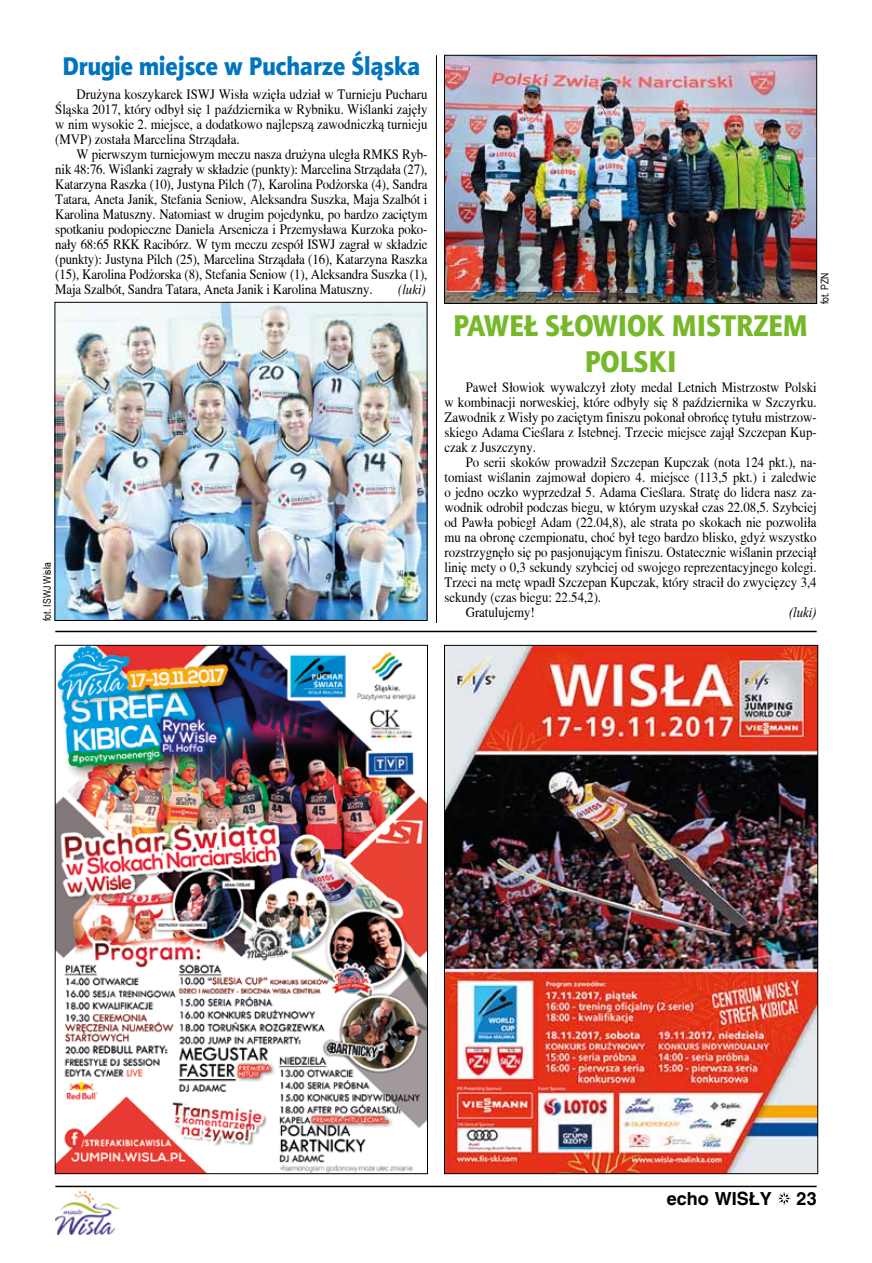
<style>
.page{position:relative;width:872px;height:1263px;background:#fff}
.page>*{position:absolute;margin:0;border:0;box-sizing:border-box;transform-origin:0 0}
.t1{font:30px/36px "Aerton TTEFN Black";color:#76b82a;text-align:center;scale:.9 1}
.t2{font:25.5px "Aerton TTEFN Black";color:#0075bf;scale:.9 1}
.t3{font:700 18px "Switzerland";color:#000}
.t4{font:14.25px/15px "Toronto";color:#000;text-align:justify;scale:.9 1}
.t5{font:italic 14.25px "Toronto";color:#000;scale:.9 1}
.t6{font:italic 14.25px "Times New Roman";color:#000;scale:.9 1}
.t7{font:10.5px "Arial Narrow";color:#000}
</style>
<div class="page">
<hr style="left:55px;top:1186px;width:761px;height:1px;background:#000">
<svg style="left:778px;top:1192px;width:12px;height:13px"></svg>
<img style="left:55px;top:1191px;width:64px;height:43px">
<img style="left:446px;top:647px;width:370px;height:525px">
<hr style="left:55px;top:631px;width:761px;height:1px;background:#000">
<hr style="left:436px;top:55px;width:1px;height:568px;background:#000">
<img style="left:57px;top:304px;width:368px;height:315px">
<div style="left:55px;top:302px;width:372px;height:319px;border:1px solid #000"></div>
<img style="left:446px;top:57px;width:369px;height:245px">
<div style="left:444px;top:55px;width:373px;height:249px;border:1px solid #000"></div>
<img style="left:57px;top:647px;width:369px;height:525px">
<h2 class="t2" style="left:62px;top:51px;width:399px">Drugie miejsce w Pucharze Śląska</h2>
<p class="t4" style="left:55px;top:86px;width:415px;text-indent:21px">Drużyna koszykarek ISWJ Wisła wzięła udział w Turnieju Pucharu Śląska 2017, który odbył się 1 października w Rybniku. Wiślanki zajęły w nim wysokie 2. miejsce, a dodatkowo najlepszą zawodniczką turnieju (MVP) została Marcelina Strządała.</p>
<p class="t4" style="left:55px;top:146px;width:415px;text-indent:21px">W pierwszym turniejowym meczu nasza drużyna uległa RMKS Ryb&shy;nik 48:76. Wiślanki zagrały w składzie (punkty): Marcelina Strządała (27), Katarzyna Raszka (10), Justyna Pilch (7), Karolina Podżorska (4), Sandra Tatara, Aneta Janik, Stefania Seniow, Aleksandra Suszka, Maja Szalbót i Karolina Matuszny. Natomiast w drugim pojedynku, po bardzo zaciętym spotkaniu podopieczne Daniela Arsenicza i Przemysława Kurzoka poko&shy;nały 68:65 RKK Racibórz. W tym meczu zespół ISWJ zagrał w składzie (punkty): Justyna Pilch (25), Marcelina Strządała (16), Katarzyna Raszka (15), Karolina Podżorska (8), Stefania Seniow (1), Aleksandra Suszka (1), Maja Szalbót, Sandra Tatara, Aneta Janik i Karolina Matuszny.</p>
<p class="t5" style="left:398px;top:281px;width:32px">(luki)</p>
<p class="t7" style="left:39px;top:621px;width:60px;rotate:-90deg">fot. ISWJ Wisła</p>
<p class="t7" style="left:817px;top:304px;width:33px;rotate:-90deg">fot. PZN</p>
<h1 class="t1" style="left:453px;top:307px;width:395px">PAWEŁ SŁOWIOK MISTRZEM<br>POLSKI</h1>
<p class="t4" style="left:444px;top:380px;width:415px;text-indent:21px">Paweł Słowiok wywalczył złoty medal Letnich Mistrzostw Polski w kombinacji norweskiej, które odbyły się 8 października w Szczyrku.<br>Zawodnik z Wisły po zaciętym finiszu pokonał obrońcę tytułu mistrzow&shy;skiego Adama Cieślara z Istebnej. Trzecie miejsce zajął Szczepan Kup&shy;czak z Juszczyny.</p>
<p class="t4" style="left:466px;top:455px;width:391px">Po serii skoków prowadził Szczepan Kupczak (nota 124 pkt.), na-</p>
<p class="t4" style="left:444px;top:470px;width:415px">tomiast wiślanin zajmował dopiero 4. miejsce (113,5 pkt.) i zaledwie</p>
<p class="t4" style="left:444px;top:485px;width:415px">o jedno oczko wyprzedzał 5. Adama Cieślara. Stratę do lidera nasz za-</p>
<p class="t4" style="left:444px;top:500px;width:415px">wodnik odrobił podczas biegu, w którym uzyskał czas 22.08,5. Szybciej</p>
<p class="t4" style="left:444px;top:515px;width:415px">od Pawła pobiegł Adam (22.04,8), ale strata po skokach nie pozwoliła</p>
<p class="t4" style="left:444px;top:530px;width:415px">mu na obronę czempionatu, choć był tego bardzo blisko, gdyż wszystko</p>
<p class="t4" style="left:444px;top:545px;width:415px">rozstrzygnęło się po pasjonującym finiszu. Ostatecznie wiślanin przeciął</p>
<p class="t4" style="left:444px;top:560px;width:415px">linię mety o 0,3 sekundy szybciej od swojego reprezentacyjnego kolegi.</p>
<p class="t4" style="left:444px;top:575px;width:415px">Trzeci na metę wpadł Szczepan Kupczak, który stracił do zwycięzcy 3,4</p>
<p class="t4" style="left:444px;top:590px;width:176px">sekundy (czas biegu: 22.54,2).</p>
<p class="t4" style="left:466px;top:605px;width:78px">Gratulujemy!</p>
<p class="t6" style="left:789px;top:603px;width:32px">(luki)</p>
<p class="t3" style="left:667px;top:1187px;width:107px">echo WISŁY</p>
<p class="t3" style="left:796px;top:1187px;width:22px">23</p>
</div>
